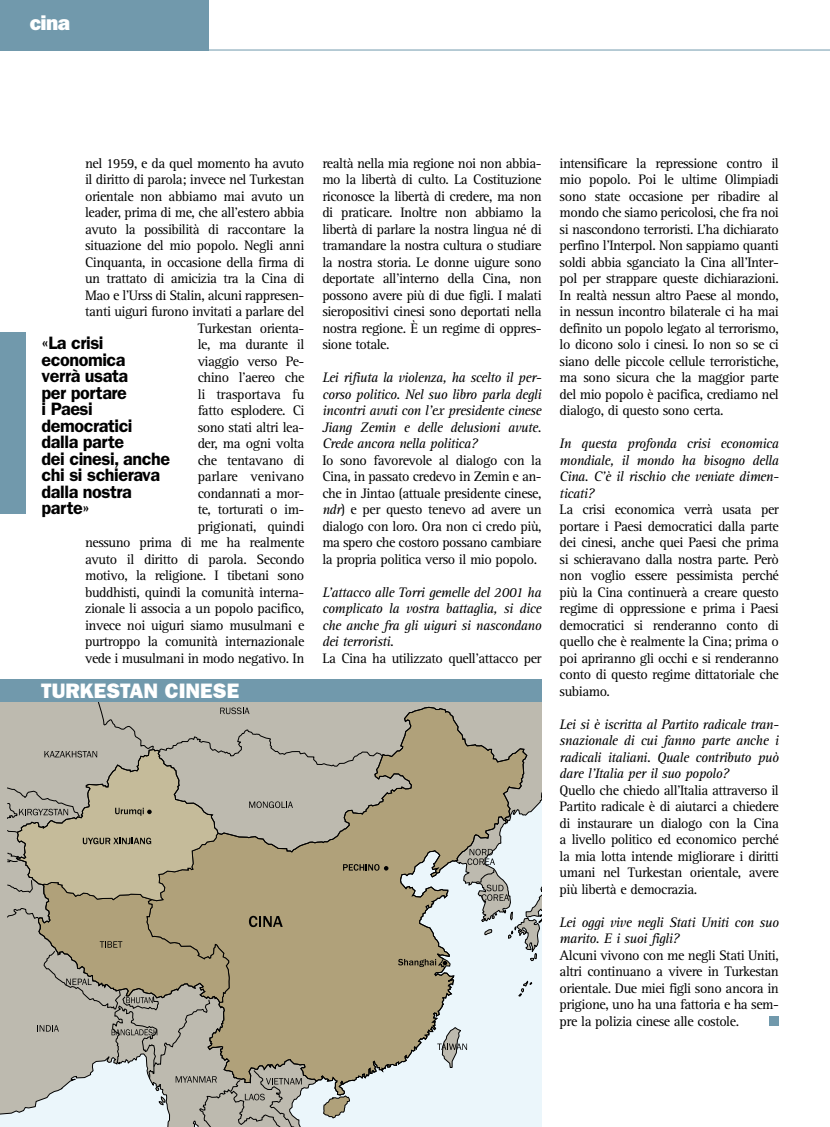
<style>
.page{position:relative;width:830px;height:1127px;background:#fff}
.page>*{position:absolute;margin:0;border:0;box-sizing:border-box;transform-origin:0 0}
.t1{font:21px "ITC Franklin Gothic Std Hvy";color:#fff}
.t2{font:600 18px/16.5px "ITC Franklin Gothic Std";letter-spacing:-.025em;color:#000}
.t3{font:14.25px/16.5px "Rotis Serif";letter-spacing:-.035em;color:#000;text-align:justify}
.t4{font:italic 14.25px/16.5px "Rotis Serif";letter-spacing:-.035em;color:#000;text-align:justify}
.s1{font-style:italic}
</style>
<div class="page">
<div style="left:769px;top:1017px;width:9px;height:9px;background:#7199ac"></div>
<hr style="left:0;top:50px;width:829px;height:1px;background:#7199ac">
<div style="left:0;top:332px;width:25px;height:182px;background:#7199ac"></div>
<div style="left:0;top:0;width:208px;height:50px;background:#7199ac"></div>
<svg style="left:0;top:702px;width:541px;height:425px;background:#d6dcda"></svg>
<svg style="left:527px;top:981px;width:4px;height:15px"></svg>
<svg style="left:388px;top:707px;width:139px;height:388px;background:#c2beac"></svg>
<svg style="left:467px;top:849px;width:74px;height:112px;background:#ccd2d4"></svg>
<svg style="left:437px;top:1027px;width:30px;height:41px"></svg>
<svg style="left:398px;top:959px;width:52px;height:9px"></svg>
<svg style="left:7px;top:702px;width:381px;height:425px;background:#b4ae98"></svg>
<div style="left:0;top:679px;width:541px;height:23px;background:#7199ac"></div>
<h1 class="t1" style="left:30px;top:10px;width:42px">cina</h1>
<p class="t3" style="left:85px;top:155px;width:221px;text-align:right">nel 1959, e da quel momento ha avuto il diritto di parola; invece nel Turkestan orientale non abbiamo mai avuto un leader, prima di me, che all’estero abbia avuto la possibilità di raccontare la situazione del mio popolo. Negli anni<br>Cinquanta, in occasione della firma di un trattato di amicizia tra la Cina di<br>Mao e l’Urss di Stalin, alcuni rappresen&shy;tanti uiguri furono invitati a parlare del<br>Turkestan orienta-<br>le, ma durante il<br>viaggio verso Pe-<br>chino l’aereo che<br>li trasportava fu<br>fatto esplodere. Ci<br>sono stati altri lea-<br>der, ma ogni volta<br>che tentavano di<br>parlare venivano<br>condannati a mor-<br>te, torturati o im-<br>prigionati, quindi<br>nessuno prima di me ha realmente avuto il diritto di parola. Secondo motivo, la religione. I tibetani sono buddhisti, quindi la comunità interna&shy;zionale li associa a un popolo pacifico, invece noi uiguri siamo musulmani e purtroppo la comunità internazionale vede i musulmani in modo negativo. In</p>
<p class="t3" style="left:322px;top:155px;width:221px">realtà nella mia regione noi non abbia&shy;mo la libertà di culto. La Costituzione riconosce la libertà di credere, ma non di praticare. Inoltre non abbiamo la libertà di parlare la nostra lingua né di tramandare la nostra cultura o studiare la nostra storia. Le donne uigure sono deportate all’interno della Cina, non possono avere più di due figli. I malati sieropositivi cinesi sono deportati nella nostra regione. È un regime di oppres&shy;sione totale.</p>
<p class="t2" style="left:42px;top:335px;width:130px">«La crisi economica<br>verrà usata<br>per portare<br>i Paesi democratici dalla parte<br>dei cinesi, anche chi si schierava dalla nostra parte»</p>
<p class="t4" style="left:322px;top:370px;width:221px">Lei rifiuta la violenza, ha scelto il per&shy;corso politico. Nel suo libro parla degli incontri avuti con l’ex presidente cinese Jiang Zemin e delle delusioni avute.<br>Crede ancora nella politica?</p>
<p class="t3" style="left:322px;top:452px;width:221px">Io sono favorevole al dialogo con la Cina, in passato credevo in Zemin e an&shy;che in Jintao (attuale presidente cinese, <span class="s1">ndr</span>) e per questo tenevo ad avere un dialogo con loro. Ora non ci credo più, ma spero che costoro possano cambiare la propria politica verso il mio popolo.</p>
<p class="t4" style="left:322px;top:584px;width:221px">L’attacco alle Torri gemelle del 2001 ha complicato la vostra battaglia, si dice che anche fra gli uiguri si nascondano dei terroristi.</p>
<p class="t3" style="left:322px;top:650px;width:221px">La Cina ha utilizzato quell’attacco per</p>
<h1 class="t1" style="left:41px;top:678px;width:199px">TURKESTAN CINESE</h1>
<p class="t3" style="left:559px;top:155px;width:221px">intensificare la repressione contro il mio popolo. Poi le ultime Olimpiadi sono state occasione per ribadire al mondo che siamo pericolosi, che fra noi si nascondono terroristi. L’ha dichiarato perfino l’Interpol. Non sappiamo quanti soldi abbia sganciato la Cina all’Inter&shy;pol per strappare queste dichiarazioni.<br>In realtà nessun altro Paese al mondo, in nessun incontro bilaterale ci ha mai definito un popolo legato al terrorismo, lo dicono solo i cinesi. Io non so se ci siano delle piccole cellule terroristiche, ma sono sicura che la maggior parte del mio popolo è pacifica, crediamo nel dialogo, di questo sono certa.</p>
<p class="t4" style="left:559px;top:436px;width:221px">In questa profonda crisi economica mondiale, il mondo ha bisogno della Cina. C’è il rischio che veniate dimen&shy;ticati?</p>
<p class="t3" style="left:559px;top:502px;width:221px">La crisi economica verrà usata per portare i Paesi democratici dalla parte dei cinesi, anche quei Paesi che prima si schieravano dalla nostra parte. Però non voglio essere pessimista perché più la Cina continuerà a creare questo regime di oppressione e prima i Paesi democratici si renderanno conto di quello che è realmente la Cina; prima o poi apriranno gli occhi e si renderanno conto di questo regime dittatoriale che subiamo.</p>
<p class="t4" style="left:559px;top:716px;width:221px">Lei si è iscritta al Partito radicale tran&shy;snazionale di cui fanno parte anche i radicali italiani. Quale contributo può dare l’Italia per il suo popolo?</p>
<p class="t3" style="left:559px;top:782px;width:221px">Quello che chiedo all’Italia attraverso il Partito radicale è di aiutarci a chiedere di instaurare un dialogo con la Cina a livello politico ed economico perché la mia lotta intende migliorare i diritti umani nel Turkestan orientale, avere più libertà e democrazia.</p>
<p class="t4" style="left:559px;top:914px;width:220px">Lei oggi vive negli Stati Uniti con suo marito. E i suoi figli?</p>
<p class="t3" style="left:559px;top:947px;width:221px">Alcuni vivono con me negli Stati Uniti, altri continuano a vivere in Turkestan orientale. Due miei figli sono ancora in prigione, uno ha una fattoria e ha sem&shy;pre la polizia cinese alle costole.</p>
</div>
